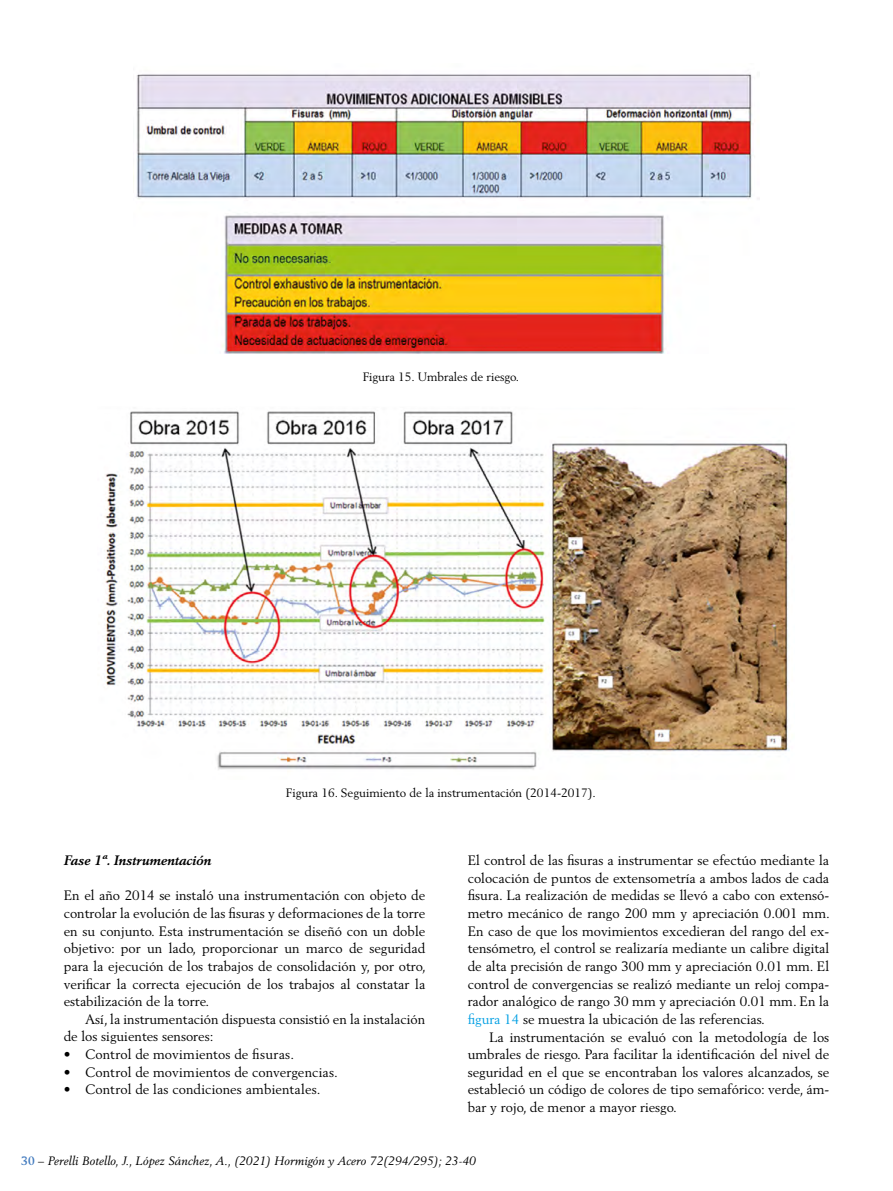
<style>
.page{position:relative;width:893px;height:1191px;background:#fff}
.page>*{position:absolute;margin:0;border:0;box-sizing:border-box;transform-origin:0 0}
.t1{font:13.5px/17.7px "Berling LT Std";color:#000;text-align:justify}
.t2{font:italic 700 13.5px "Berling LT Std";color:#000}
.t3{font:12px "Berling LT Std";color:#000}
.t4{font:italic 12px "Berling LT Std";letter-spacing:.01em;color:#000}
.s1{color:#009fe3}
.s2{font-weight:700;font-style:normal;color:#417abe}
.s3{font-style:normal}
</style>
<div class="page">
<img style="left:133px;top:74px;width:627px;height:280px">
<img style="left:104px;top:411px;width:686px;height:359px">
<p class="t3" style="left:363px;top:369px;width:158px">Figura 15. Umbrales de riesgo.</p>
<p class="t3" style="left:286px;top:785px;width:311px">Figura 16. Seguimiento de la instrumentación (2014-2017).</p>
<p class="t2" style="left:64px;top:852px;width:149px">Fase 1ª. Instrumentación</p>
<p class="t1" style="left:64px;top:886px;width:364px">En el año 2014 se instaló una instrumentación con objeto de controlar la evolución de las fisuras y deformaciones de la torre en su conjunto. Esta instrumentación se diseñó con un doble objetivo: por un lado, proporcionar un marco de seguridad para la ejecución de los trabajos de consolidación y, por otro, verificar la correcta ejecución de los trabajos al constatar la estabilización de la torre.</p>
<p class="t1" style="left:64px;top:1010px;width:363px;text-indent:21px">Así, la instrumentación dispuesta consistió en la instalación de los siguientes sensores:</p>
<p class="t1" style="left:64px;top:1045px;width:232px">• Control de movimientos de fisuras.</p>
<p class="t1" style="left:64px;top:1063px;width:276px">• Control de movimientos de convergencias.</p>
<p class="t1" style="left:64px;top:1080px;width:258px">• Control de las condiciones ambientales.</p>
<p class="t1" style="left:468px;top:851px;width:364px">El control de las fisuras a instrumentar se efectúo mediante la colocación de puntos de extensometría a ambos lados de cada fisura. La realización de medidas se llevó a cabo con extensó&shy;metro mecánico de rango 200 mm y apreciación 0.001 mm.<br>En caso de que los movimientos excedieran del rango del ex&shy;tensómetro, el control se realizaría mediante un calibre digital de alta precisión de rango 300 mm y apreciación 0.01 mm. El control de convergencias se realizó mediante un reloj compa&shy;rador analógico de rango 30 mm y apreciación 0.01 mm. En la <span class="s1">figura 14</span> se muestra la ubicación de las referencias.</p>
<p class="t1" style="left:468px;top:1027px;width:363px;text-indent:21px">La instrumentación se evaluó con la metodología de los umbrales de riesgo. Para facilitar la identificación del nivel de seguridad en el que se encontraban los valores alcanzados, se estableció un código de colores de tipo semafórico: verde, ám&shy;bar y rojo, de menor a mayor riesgo.</p>
<p class="t4" style="left:21px;top:1153px;width:456px"><span class="s2">30</span> <span class="s3">–</span> Perelli Botello, J., López Sánchez, A., (2021) Hormigón y Acero 72(294/295); 23-40</p>
</div>
